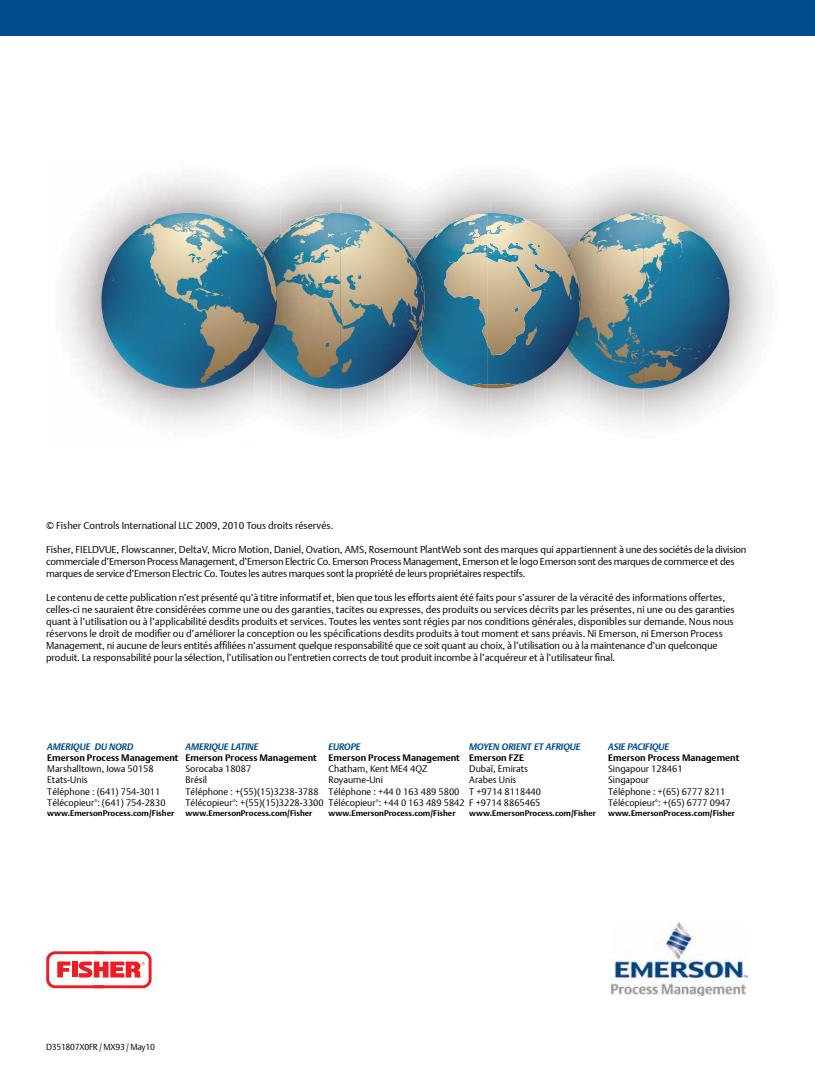
<style>
.page{position:relative;width:815px;height:1081px;background:#fff}
.page>*{position:absolute;margin:0;border:0;box-sizing:border-box;transform-origin:0 0}
.t1{font:10px/12px "DTL Argo T Light";letter-spacing:-.01em;color:#000}
.t2{font:9.38px/11.2px "DTL Argo T Light";color:#000}
.t3{font:700 9.38px "DTL Argo T";color:#000}
.t4{font:italic 700 9.38px "DTL Argo T";color:#004b8d}
.t5{font:8.75px "DTL Argo T Light";letter-spacing:-.03em;color:#000}
.t6{font:700 8.12px "DTL Argo T";color:#000}
</style>
<div class="page">
<div style="left:0;top:0;width:815px;height:35px;background:#004b8d"></div>
<img style="left:612px;top:922px;width:135px;height:74px">
<img style="left:545px;top:364px;width:9px;height:49px">
<img style="left:617px;top:388px;width:27px;height:37px">
<img style="left:617px;top:211px;width:27px;height:2px">
<img style="left:545px;top:228px;width:9px;height:9px">
<img style="left:445px;top:212px;width:17px;height:1px">
<img style="left:367px;top:389px;width:18px;height:32px">
<svg style="left:101px;top:213px;width:444px;height:176px;background:#729198"></svg>
<svg style="left:554px;top:213px;width:176px;height:175px;background:#6a8c98"></svg>
<svg style="left:46px;top:951px;width:106px;height:37px"></svg>
<p class="t1" style="left:46px;top:519px;width:289px">© Fisher Controls International LLC 2009, 2010 Tous droits réservés.</p>
<p class="t1" style="left:46px;top:543px;width:702px">Fisher, FIELDVU E, Flowscanner, DeltaV, Micro Motion, Daniel, Ovation, AMS, Rosemount PlantWeb sont des marques qui appartiennent à une des sociétés de la division commerciale d’Emerson Process Management, d’Emerson Electric Co. Emerson Process Management, Emerson et le logo Emerson sont des marques de commerce et des marques de service d’Emerson Electric Co. Toutes les autres marques sont la propriété de leurs propriétaires respectifs.</p>
<p class="t1" style="left:46px;top:591px;width:690px">Le contenu de cette publication n’est présenté qu’à titre informatif et, bien que tous les efforts aient été faits pour s’assurer de la véracité des informations offertes, celles-ci ne sauraient être considérées comme une ou des garanties, tacites ou expresses, des produits ou services décrits par les présentes, ni une ou des garanties quant à l’utilisation ou à l’applicabilité desdits produits et services. Toutes les ventes sont régies par nos conditions générales, disponibles sur demande. Nous nous réservons le droit de modifier ou d’améliorer la conception ou les spécifications desdits produits à tout moment et sans préavis. N i Emerson, ni Emerson Process Management, ni aucune de leurs entités affiliées n’assument quelque responsabilité que ce soit quant au choix, à l’utilisation ou à la maintenance d’un quelconque produit. La responsabilité pour la sélection, l’utilisation ou l’entretien corrects de tout produit incombe à l’acquéreur et à l’utilisateur final.</p>
<p class="t4" style="left:47px;top:741px;width:88px">AMERIQUE DU NORD</p>
<p class="t3" style="left:47px;top:752px;width:133px">Emerson Process Management</p>
<p class="t2" style="left:47px;top:763px;width:120px">Marshalltown, Iowa 50158<br>Etats-Unis<br>Téléphone : (641) 754-3011<br>Télécopieur°: (641) 754-2830</p>
<p class="t6" style="left:47px;top:808px;width:128px">www.EmersonProcess.com/Fisher</p>
<p class="t4" style="left:186px;top:741px;width:74px">AMERIQUE LATINE</p>
<p class="t3" style="left:186px;top:752px;width:133px">Emerson Process Management</p>
<p class="t2" style="left:186px;top:763px;width:140px">Sorocaba 18087<br>Brésil<br>Téléphone : +(55)(15)3238-3788<br>Télécopieur°: +(55)(15)3228-3300</p>
<p class="t6" style="left:186px;top:808px;width:128px">www.EmersonProcess.com/Fisher</p>
<p class="t4" style="left:329px;top:741px;width:33px">EUROPE</p>
<p class="t3" style="left:329px;top:752px;width:133px">Emerson Process Management</p>
<p class="t2" style="left:329px;top:763px;width:138px">Chatham, Kent ME4 4QZ<br>Royaume-Uni<br>Téléphone : +44 0 163 489 5800<br>Télécopieur°: +44 0 163 489 5842</p>
<p class="t6" style="left:329px;top:808px;width:128px">www.EmersonProcess.com/Fisher</p>
<p class="t4" style="left:469px;top:741px;width:113px">MOYEN ORIENT ET AFRIQUE</p>
<p class="t3" style="left:469px;top:752px;width:56px">Emerson FZE</p>
<p class="t2" style="left:469px;top:763px;width:73px">Dubaï, Emirats<br>Arabes Unis<br>T +9714 8118440<br>F +9714 8865465</p>
<p class="t6" style="left:469px;top:808px;width:128px">www.EmersonProcess.com/Fisher</p>
<p class="t4" style="left:608px;top:741px;width:63px">ASIE PACIFIQUE</p>
<p class="t3" style="left:608px;top:752px;width:133px">Emerson Process Management</p>
<p class="t2" style="left:608px;top:763px;width:124px">Singapour 128461<br>Singapour<br>Téléphone : +(65) 6777 8211<br>Télécopieur°: +(65) 6777 0947</p>
<p class="t6" style="left:608px;top:808px;width:128px">www.EmersonProcess.com/Fisher</p>
<p class="t5" style="left:46px;top:1042px;width:110px">D351807X0FR / MX93 / May10</p>
</div>
